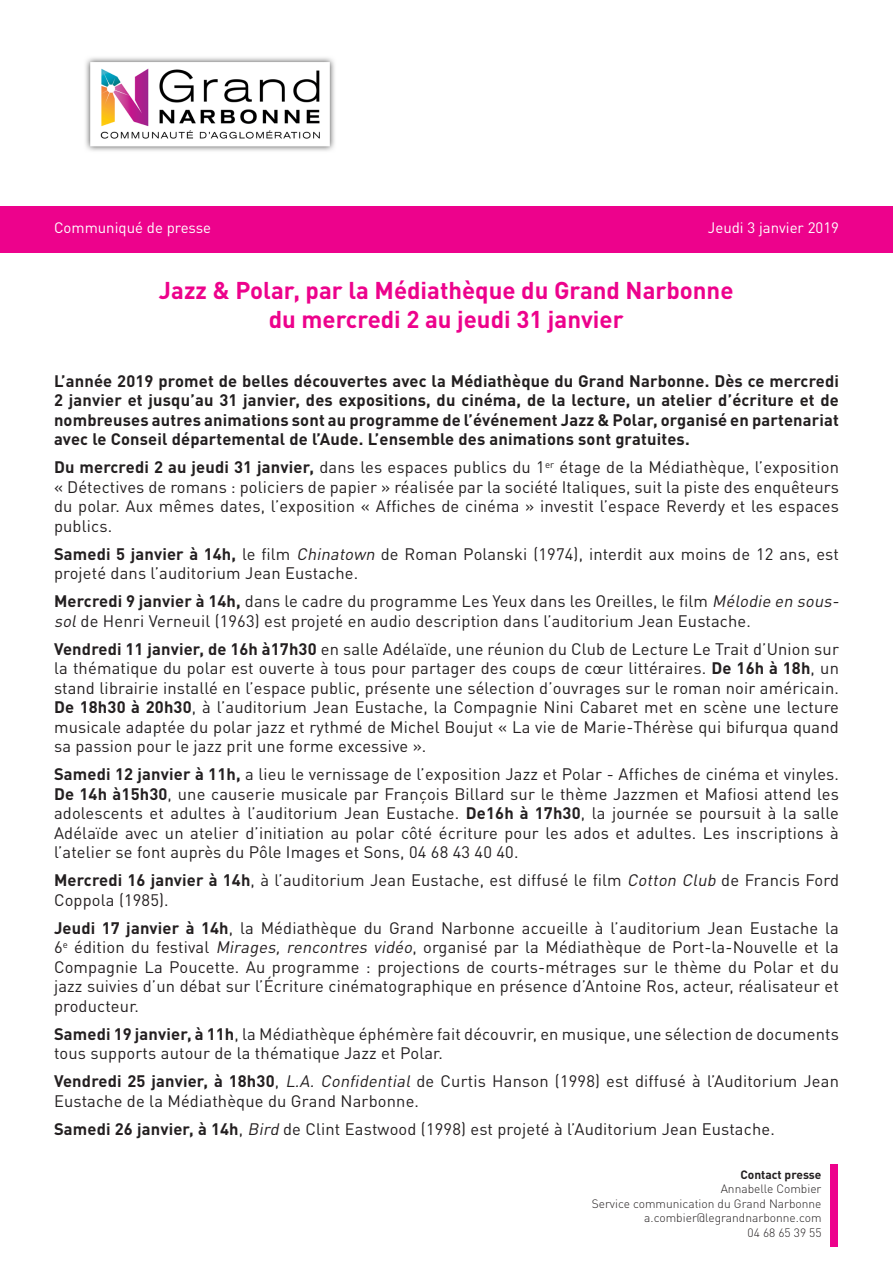
<style>
.page{position:relative;width:893px;height:1263px;background:#fff}
.page>*{position:absolute;margin:0;border:0;box-sizing:border-box;transform-origin:0 0}
.t1{font:700 24px "DIN Pro";color:#ed028c}
.t2{font:16.5px/19.5px "DIN Pro";letter-spacing:.01em;color:#231f20}
.t3{font:700 16.5px/19.5px "DIN Pro";letter-spacing:.01em;color:#231f20;text-align:justify}
.t4{font:15px "DIN Pro";color:#fff}
.t5{font:300 12px "DIN Pro";color:#231f20}
.t6{font:700 12px "DIN Pro";color:#231f20}
.s1{font-weight:700}
.s2{font-style:italic}
</style>
<div class="page">
<div style="left:0;top:206px;width:893px;height:47px;background:#ed028c"></div>
<div style="left:831px;top:1164px;width:7px;height:83px;background:#ed028c"></div>
<img style="left:85px;top:57px;width:250px;height:94px">
<p class="t4" style="left:54px;top:217px;width:159px">Communiqué de presse</p>
<p class="t4" style="left:708px;top:217px;width:133px">Jeudi 3 janvier 2019</p>
<p class="t1" style="left:159px;top:274px;width:576px">Jazz &amp; Polar, par la Médiathèque du Grand Narbonne</p>
<p class="t1" style="left:269px;top:303px;width:356px">du mercredi 2 au jeudi 31 janvier</p>
<p class="t3" style="left:54px;top:370px;width:786px">L’année 2019 promet de belles découvertes avec la Médiathèque du Grand Narbonne. Dès ce mercredi 2 janvier et jusqu’au 31 janvier, des expositions, du cinéma, de la lecture, un atelier d’écriture et de nombreuses autres animations sont au programme de l’événement Jazz &amp; Polar, organisé en partenariat avec le Conseil départemental de l’Aude. L’ensemble des animations sont gratuites.</p>
<p class="t2" style="left:54px;top:457px;width:786px;text-align:justify"><span class="s1">Du mercredi 2 au jeudi 31 janvier,</span> dans les espaces publics du 1<sup>er</sup> étage de la Médiathèque, l’exposition « Détectives de romans : policiers de papier » réalisée par la société Italiques, suit la piste des enquêteurs du polar. Aux mêmes dates, l’exposition « Affiches de cinéma » investit l’espace Reverdy et les espaces publics.</p>
<p class="t2" style="left:54px;top:543px;width:786px"><span class="s1">Samedi 5 janvier à 14h,</span> le film <span class="s2">Chinatown</span> de Roman Polanski (1974), interdit aux moins de 12 ans, est projeté dans l’auditorium Jean Eustache.</p>
<p class="t2" style="left:54px;top:591px;width:790px"><span class="s1">Mercredi 9 janvier à 14h,</span> dans le cadre du programme Les Yeux dans les Oreilles, le film <span class="s2">Mélodie en sous&shy;sol</span>de Henri Verneuil (1963) est projeté en audio description dans l’auditorium Jean Eustache.</p>
<p class="t2" style="left:54px;top:638px;width:786px;text-align:justify"><span class="s1">Vendredi 11 janvier, de 16h à17h30</span> en salle Adélaïde, une réunion du Club de Lecture Le Trait d’Union sur la thématique du polar est ouverte à tous pour partager des coups de cœur littéraires. <span class="s1">De 16h à 18h</span>, un stand librairie installé en l’espace public, présente une sélection d’ouvrages sur le roman noir américain.<br><span class="s1">De 18h30 à 20h30</span>, à l’auditorium Jean Eustache, la Compagnie Nini Cabaret met en scène une lecture musicale adaptée du polar jazz et rythmé de Michel Boujut « La vie de Marie-Thérèse qui bifurqua quand sa passion pour le jazz prit une forme excessive ».</p>
<p class="t2" style="left:54px;top:764px;width:787px;text-align:justify"><span class="s1">Samedi 12 janvier à 11h,</span> a lieu le vernissage de l’exposition Jazz et Polar - Affiches de cinéma et vinyles.<br><span class="s1">De 14h à15h30</span>, une causerie musicale par François Billard sur le thème Jazzmen et Mafiosi attend les adolescents et adultes à l’auditorium Jean Eustache. <span class="s1">De16h à 17h30</span>, la journée se poursuit à la salle Adélaïde avec un atelier d’initiation au polar côté écriture pour les ados et adultes. Les inscriptions à l’atelier se font auprès du Pôle Images et Sons, 04 68 43 40 40.</p>
<p class="t2" style="left:54px;top:870px;width:786px"><span class="s1">Mercredi 16 janvier à 14h</span>, à l’auditorium Jean Eustache, est diffusé le film <span class="s2">Cotton Club</span> de Francis Ford<br>Coppola (1985).</p>
<p class="t2" style="left:54px;top:917px;width:786px;text-align:justify"><span class="s1">Jeudi 17 janvier à 14h</span>, la Médiathèque du Grand Narbonne accueille à l’auditorium Jean Eustache la 6<sup>e</sup> édition du festival <span class="s2">Mirages, rencontres vidéo</span>, organisé par la Médiathèque de Port-la-Nouvelle et la Compagnie La Poucette. Au programme : projections de courts-métrages sur le thème du Polar et du jazz suivies d’un débat sur l’Écriture cinématographique en présence d’Antoine Ros, acteur, réalisateur et producteur.</p>
<p class="t2" style="left:54px;top:1023px;width:786px"><span class="s1">Samedi 19 janvier, à 11h</span>, la Médiathèque éphémère fait découvrir, en musique, une sélection de documents tous supports autour de la thématique Jazz et Polar.</p>
<p class="t2" style="left:54px;top:1071px;width:786px"><span class="s1">Vendredi 25 janvier, à 18h30</span>, <span class="s2">L.A. Confidential</span> de Curtis Hanson (1998) est diffusé à l’Auditorium Jean<br>Eustache de la Médiathèque du Grand Narbonne.</p>
<p class="t2" style="left:54px;top:1118px;width:722px"><span class="s1">Samedi 26 janvier, à 14h</span>, <span class="s2">Bird</span> de Clint Eastwood (1998) est projeté à l’Auditorium Jean Eustache.</p>
<p class="t6" style="left:740px;top:1166px;width:83px">Contact presse</p>
<p class="t5" style="left:721px;top:1181px;width:102px">Annabelle Combier</p>
<p class="t5" style="left:592px;top:1195px;width:231px">Service communication du Grand Narbonne</p>
<p class="t5" style="left:644px;top:1209px;width:179px">a.combier@legrandnarbonne.com</p>
<p class="t5" style="left:748px;top:1224px;width:75px">04 68 65 39 55</p>
</div>
